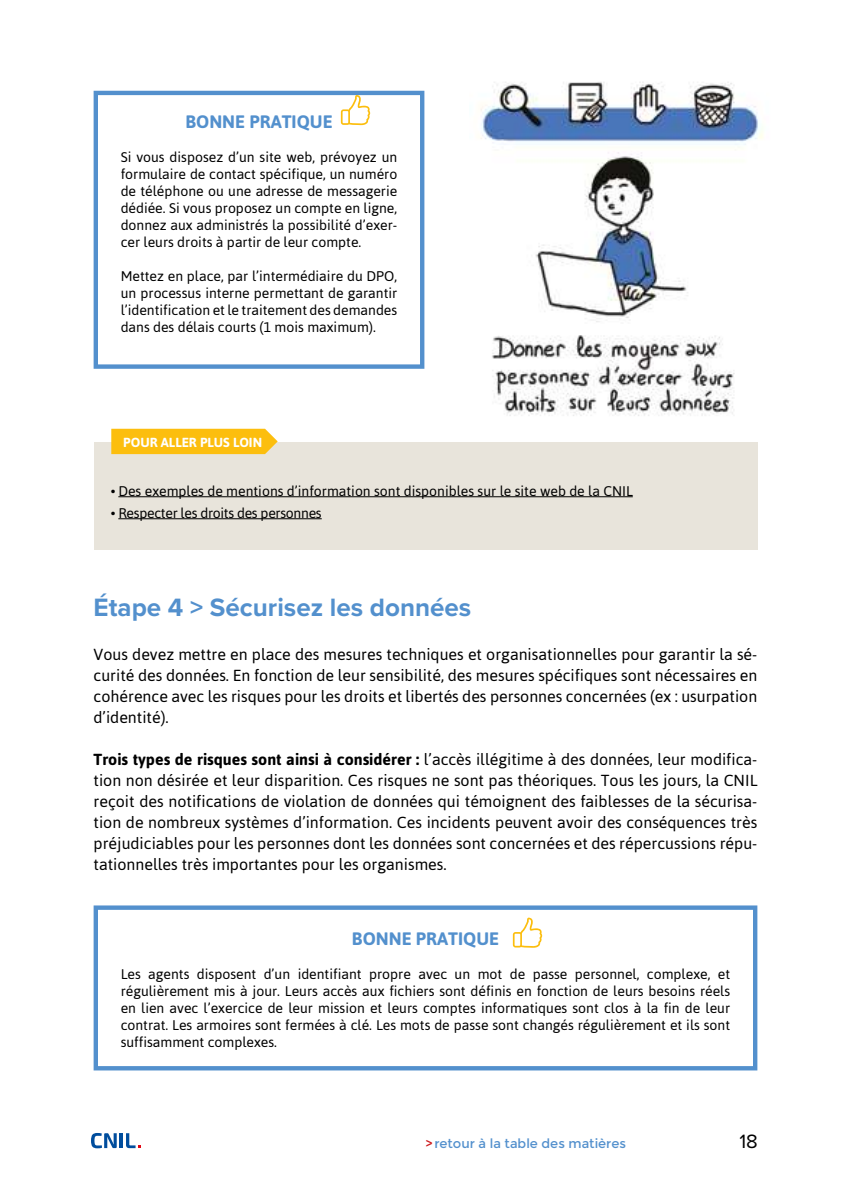
<style>
.page{position:relative;width:851px;height:1191px;background:#fff}
.page>*{position:absolute;margin:0;border:0;box-sizing:border-box;transform-origin:0 0}
.t1{font:700 26px "Proxima Nova";color:#5390cd}
.t2{font:20px "Proxima Nova";color:#000}
.t3{font:700 18px "Asap";color:#5390cd}
.t4{font:16px/21px "Asap";color:#000;text-align:justify}
.t5{font:14px/17px "Asap";color:#000;text-align:justify}
.t6{font:14px "Asap";letter-spacing:-.02em;color:#000}
.t7{font:700 13.2px "Asap";color:#fff}
.t8{font:13px "Montserrat";color:#5390cd}
.s1{font-weight:700}
.s2{font-size:12px;color:#cd171a}
</style>
<div class="page">
<svg style="left:91px;top:1133px;width:26px;height:15px"></svg>
<hr style="left:120px;top:1133px;width:3px;height:15px;background:#004d9d">
<svg style="left:126px;top:1133px;width:15px;height:15px"></svg>
<img style="left:480px;top:82px;width:283px;height:334px">
<div style="left:94px;top:91px;width:330px;height:278px;border:4px solid #5390cd"></div>
<div style="left:94px;top:442px;width:663px;height:108px;background:#e8e4db"></div>
<div style="left:111px;top:429px;width:166px;height:25px;background:#fcbe0e"></div>
<hr style="left:118px;top:496px;width:514px;height:1px;background:#000">
<hr style="left:118px;top:518px;width:204px;height:1px;background:#000">
<div style="left:94px;top:905px;width:663px;height:165px;border:4px solid #5390cd"></div>
<svg style="left:341px;top:95px;width:29px;height:30px"></svg>
<svg style="left:513px;top:917px;width:29px;height:30px"></svg>
<p class="t3" style="left:185px;top:111px;width:148px">BONNE PRATIQUE</p>
<p class="t5" style="left:121px;top:148px;width:278px">Si vous disposez d’un site web, prévoyez un formulaire de contact spécifique, un numéro de téléphone ou une adresse de messagerie dédiée. Si vous proposez un compte en ligne, donnez aux administrés la possibilité d’exer&shy;cer leurs droits à partir de leur compte.</p>
<p class="t5" style="left:121px;top:267px;width:278px">Mettez en place, par l’intermédiaire du DPO, un processus interne permettant de garantir l’identification et le traitement des demandes dans des délais courts (1 mois maximum).</p>
<p class="t7" style="left:123px;top:434px;width:140px">POUR ALLER PLUS LOIN</p>
<p class="t5" style="left:111px;top:482px;width:523px">• Des exemples de mentions d’information sont disponibles sur le site web de la CNIL</p>
<p class="t6" style="left:111px;top:505px;width:212px">• Respecter les droits des personnes</p>
<h1 class="t1" style="left:94px;top:587px;width:379px">Étape 4 &gt; Sécurisez les données</h1>
<p class="t4" style="left:94px;top:644px;width:665px">Vous devez mettre en place des mesures techniques et organisationnelles pour garantir la sé&shy;curité des données. En fonction de leur sensibilité, des mesures spécifiques sont nécessaires en cohérence avec les risques pour les droits et libertés des personnes concernées (ex : usurpation d’identité).</p>
<p class="t4" style="left:94px;top:749px;width:665px"><span class="s1">Trois types de risques sont ainsi à considérer :</span> l’accès illégitime à des données, leur modifica&shy;tion non désirée et leur disparition. Ces risques ne sont pas théoriques. Tous les jours, la CNIL reçoit des notifications de violation de données qui témoignent des faiblesses de la sécurisa&shy;tion de nombreux systèmes d’information. Ces incidents peuvent avoir des conséquences très préjudiciables pour les personnes dont les données sont concernées et des répercussions répu&shy;tationnelles très importantes pour les organismes.</p>
<p class="t3" style="left:352px;top:928px;width:148px">BONNE PRATIQUE</p>
<p class="t5" style="left:121px;top:965px;width:611px">Les agents disposent d’un identifiant propre avec un mot de passe personnel, complexe, et régulièrement mis à jour. Leurs accès aux fichiers sont définis en fonction de leurs besoins réels en lien avec l’exercice de leur mission et leurs comptes informatiques sont clos à la fin de leur contrat. Les armoires sont fermées à clé. Les mots de passe sont changés régulièrement et ils sont suffisamment complexes.</p>
<p class="t8" style="left:425px;top:1136px;width:202px"><span class="s2">&gt;</span> retour à la table des matières</p>
<h2 class="t2" style="left:739px;top:1126px;width:20px">18</h2>
</div>
